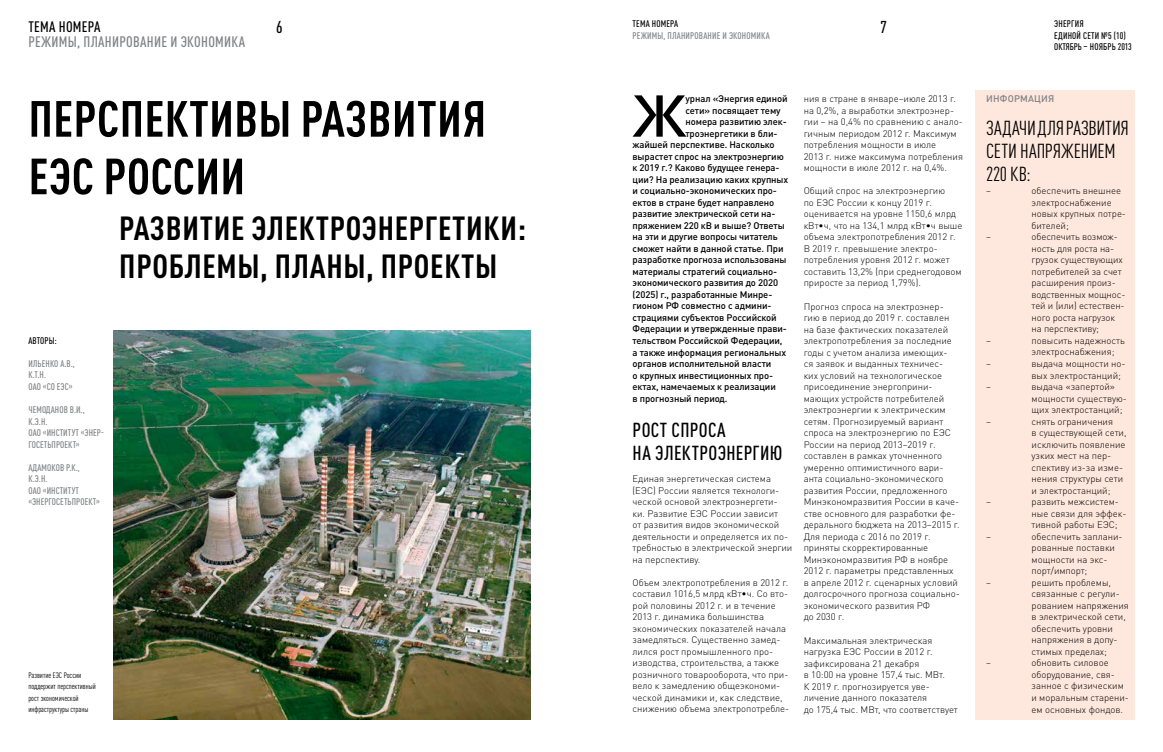
<style>
.page{position:relative;width:1163px;height:752px;background:#fff}
.page>*{position:absolute;margin:0;border:0;box-sizing:border-box;transform-origin:0 0}
.t1{font:500 58px "DIN Pro";color:#000}
.t2{font:700 condensed 50px/57.5px "DIN Pro";letter-spacing:.01em;color:#000}
.t3{font:700 condensed 33px/38px "DIN Pro";letter-spacing:.02em;color:#000}
.t4{font:condensed 20px/23px "DIN Pro";letter-spacing:-.005em;color:#000}
.t5{font:500 condensed 20px/23px "DIN Pro";letter-spacing:.02em;color:#000}
.t6{font:500 condensed 17px "DIN Pro";color:#000}
.t7{font:500 condensed 15px "DIN Pro";letter-spacing:.02em;color:#808285}
.t8{font:500 condensed 15px "DIN Pro";letter-spacing:.02em;color:#000}
.t9{font:300 9.5px/11.5px "DIN Pro";color:#000}
.t10{font:500 9.5px "DIN Pro";letter-spacing:-.01em;color:#000}
.t11{font:500 condensed 9.5px/11.5px "DIN Pro";letter-spacing:.01em;color:#808285}
.t12{font:500 condensed 9.5px/11.5px "DIN Pro";letter-spacing:.02em;color:#000}
.t13{font:500 9.5px "DIN Pro";letter-spacing:.02em;color:#808285}
.t14{font:condensed 8px/11.5px "DIN Pro";color:#000}
</style>
<div class="page">
<img style="left:114px;top:330px;width:416px;height:389px">
<div style="left:974px;top:91px;width:160px;height:628px;background:#fee7dc"></div>
<h3 class="t8" style="left:28px;top:15px;width:73px">ТЕМА НОМЕРА</h3>
<h3 class="t7" style="left:28px;top:30px;width:218px">РЕЖИМЫ, ПЛАНИРОВАНИЕ И ЭКОНОМИКА</h3>
<h3 class="t6" style="left:276px;top:14px;width:8px">6</h3>
<h3 class="t6" style="left:880px;top:14px;width:8px">7</h3>
<p class="t12" style="left:1054px;top:17px;width:79px">ЭНЕРГИЯ<br>ЕДИНОЙ СЕТИ №5 (10)<br>ОКТЯБРЬ – НОЯБРЬ 2013</p>
<p class="t12" style="left:632px;top:17px;width:47px">ТЕМА НОМЕРА</p>
<p class="t11" style="left:632px;top:29px;width:139px">РЕЖИМЫ, ПЛАНИРОВАНИЕ И ЭКОНОМИКА</p>
<h2 class="t2" style="left:29px;top:86px;width:459px">ПЕРСПЕКТИВЫ РАЗВИТИЯ<br>ЕЭС РОССИИ</h2>
<h3 class="t3" style="left:119px;top:206px;width:408px">РАЗВИТИЕ ЭЛЕКТРОЭНЕРГЕТИКИ:<br>ПРОБЛЕМЫ, ПЛАНЫ, ПРОЕКТЫ</h3>
<p class="t12" style="left:28px;top:334px;width:30px">АВТОРЫ:</p>
<p class="t11" style="left:28px;top:357px;width:48px">ИЛЬЕНКО А.В.,<br>К.Т.Н.<br>ОАО «СО ЕЭС»</p>
<p class="t11" style="left:28px;top:403px;width:77px">ЧЕМОДАНОВ В.И.,<br>К.Э.Н.<br>ОАО «ИНСТИТУТ «ЭНЕР-<br>ГОСЕТЬПРОЕКТ»</p>
<p class="t11" style="left:28px;top:460px;width:73px">АДАМОКОВ Р.К.,<br>К.Э.Н.<br>ОАО «ИНСТИТУТ «ЭНЕРГОСЕТЬПРОЕКТ»</p>
<p class="t14" style="left:28px;top:668px;width:69px">Развитие ЕЭС России поддержит перспективный рост экономической инфраструктуры страны</p>
<h1 class="t1" style="left:632px;top:69px;width:55px">Ж</h1>
<p class="t10" style="left:685px;top:91px;width:103px">урнал «Энергия единой</p>
<p class="t10" style="left:685px;top:102px;width:97px">сети» посвящает тему</p>
<p class="t10" style="left:685px;top:114px;width:103px">номера развитию элек-</p>
<p class="t10" style="left:685px;top:125px;width:93px">троэнергетики в бли-</p>
<p class="t10" style="left:632px;top:137px;width:143px">жайшей перспективе. Насколько</p>
<p class="t10" style="left:632px;top:148px;width:153px">вырастет спрос на электроэнергию</p>
<p class="t10" style="left:632px;top:160px;width:148px">к 2019 г.? Каково будущее генера-</p>
<p class="t10" style="left:632px;top:171px;width:157px">ции? На реализацию каких крупных</p>
<p class="t10" style="left:632px;top:183px;width:146px">и социально-экономических про-</p>
<p class="t10" style="left:632px;top:194px;width:143px">ектов в стране будет направлено</p>
<p class="t10" style="left:632px;top:206px;width:144px">развитие электрической сети на-</p>
<p class="t10" style="left:632px;top:217px;width:154px">пряжением 220 кВ и выше? Ответы</p>
<p class="t10" style="left:632px;top:229px;width:146px">на эти и другие вопросы читатель</p>
<p class="t10" style="left:632px;top:240px;width:152px">сможет найти в данной статье. При</p>
<p class="t10" style="left:632px;top:252px;width:155px">разработке прогноза использованы</p>
<p class="t10" style="left:632px;top:263px;width:146px">материалы стратегий социально-</p>
<p class="t10" style="left:632px;top:275px;width:147px">экономического развития до 2020</p>
<p class="t10" style="left:632px;top:286px;width:141px">(2025) г., разработанные Минре-</p>
<p class="t10" style="left:632px;top:298px;width:140px">гионом РФ совместно с админи-</p>
<p class="t10" style="left:632px;top:309px;width:146px">страциями субъектов Российской</p>
<p class="t10" style="left:632px;top:321px;width:156px">Федерации и утвержденные прави-</p>
<p class="t10" style="left:632px;top:333px;width:151px">тельством Российской Федерации,</p>
<p class="t10" style="left:632px;top:344px;width:155px">а также информация региональных</p>
<p class="t10" style="left:632px;top:356px;width:140px">органов исполнительной власти</p>
<p class="t10" style="left:632px;top:367px;width:142px">о крупных инвестиционных про-</p>
<p class="t10" style="left:632px;top:379px;width:145px">ектах, намечаемых к реализации</p>
<p class="t10" style="left:632px;top:390px;width:96px">в прогнозный период.</p>
<h3 class="t5" style="left:632px;top:416px;width:151px">РОСТ СПРОСА<br>НА ЭЛЕКТРОЭНЕРГИЮ</h3>
<p class="t9" style="left:632px;top:472px;width:161px">Единая энергетическая система (ЕЭС) России является технологи&shy;ческой основой электроэнергети&shy;ки. Развитие ЕЭС России зависит<br>от развития видов экономической деятельности и определяется их по&shy;требностью в электрической энергии на перспективу.</p>
<p class="t9" style="left:632px;top:575px;width:158px">Объем электропотребления в 2012 г. составил 1016,5 млрд кВт•ч. Со вто&shy;рой половины 2012 г. и в течение 2013 г. динамика большинства экономических показателей начала замедляться. Существенно замед&shy;лился рост промышленного про&shy;изводства, строительства, а также розничного товарооборота, что при&shy;вело к замедлению общеэкономи&shy;ческой динамики и, как следствие, снижению объема электропотребле-</p>
<p class="t9" style="left:803px;top:92px;width:161px">ния в стране в январе–июле 2013 г. на 0,2%, а выработки электроэнер&shy;гии – на 0,4% по сравнению с анало&shy;гичным периодом 2012 г. Максимум потребления мощности в июле<br>2013 г. ниже максимума потребления мощности в июле 2012 г. на 0,4%.</p>
<p class="t9" style="left:803px;top:184px;width:160px">Общий спрос на электроэнергию<br>по ЕЭС России к концу 2019 г. оценивается на уровне 1150,6 млрд кВт•ч, что на 134,1 млрд кВт•ч выше объема электропотребления 2012 г.<br>В 2019 г. превышение электро&shy;потребления уровня 2012 г. может составить 13,2% (при среднегодовом приросте за период 1,79%).</p>
<p class="t9" style="left:803px;top:299px;width:158px">Прогноз спроса на электроэнер&shy;гию в период до 2019 г. составлен на базе фактических показателей электропотребления за последние годы с учетом анализа имеющих-<br>ся заявок и выданных техничес-<br>ких условий на технологическое присоединение энергоприни&shy;мающих устройств потребителей электроэнергии к электрическим сетям. Прогнозируемый вариант спроса на электроэнергию по ЕЭС<br>России на период 2013–2019 г. составлен в рамках уточненного умеренно оптимистичного вари&shy;анта социально-экономического развития России, предложенного<br>Минэкономразвития России в каче&shy;стве основного для разработки фе&shy;дерального бюджета на 2013–2015 г.<br>Для периода с 2016 по 2019 г. приняты скорректированные<br>Минэкономразвития РФ в ноябре<br>2012 г. параметры представленных в апреле 2012 г. сценарных условий долгосрочного прогноза социально&shy;экономического развития РФ<br>до 2030 г.</p>
<p class="t9" style="left:803px;top:633px;width:156px">Максимальная электрическая нагрузка ЕЭС России в 2012 г. зафиксирована 21 декабря<br>в 10:00 на уровне 157,4 тыс. МВт.<br>К 2019 г. прогнозируется уве&shy;личение данного показателя<br>до 175,4 тыс. МВт, что соответствует</p>
<p class="t13" style="left:986px;top:91px;width:70px">ИНФОРМАЦИЯ</p>
<h3 class="t4" style="left:986px;top:114px;width:144px">ЗАДАЧИ ДЛЯ РАЗВИТИЯ<br>СЕТИ НАПРЯЖЕНИЕМ<br>220 КВ:</h3>
<p class="t9" style="left:986px;top:184px;width:6px">–</p>
<p class="t9" style="left:1031px;top:184px;width:96px">обеспечить внешнее электроснабжение новых крупных потре&shy;бителей;</p>
<p class="t9" style="left:986px;top:230px;width:6px">–</p>
<p class="t9" style="left:1031px;top:230px;width:95px">обеспечить возмож&shy;ность для роста на&shy;грузок существующих потребителей за счет расширения произ&shy;водственных мощнос&shy;тей и (или) естествен&shy;ного роста нагрузок на перспективу;</p>
<p class="t9" style="left:986px;top:334px;width:6px">–</p>
<p class="t9" style="left:1031px;top:334px;width:95px">повысить надежность электроснабжения;</p>
<p class="t9" style="left:986px;top:357px;width:6px">–</p>
<p class="t9" style="left:1031px;top:357px;width:95px">выдача мощности но&shy;вых электростанций;</p>
<p class="t9" style="left:986px;top:380px;width:6px">–</p>
<p class="t9" style="left:1031px;top:380px;width:97px">выдача «запертой» мощности существую&shy;щих электростанций; снять ограничения<br>в существующей сети, исключить появление узких мест на пер&shy;спективу из-за изме&shy;нения структуры сети и электростанций;</p>
<p class="t9" style="left:986px;top:495px;width:6px">–</p>
<p class="t9" style="left:1031px;top:495px;width:99px">развить межсистем&shy;ные связи для эффек&shy;тивной работы ЕЭС; обеспечить заплани&shy;рованные поставки мощности на экс&shy;порт/импорт;<br>решить проблемы, связанные с регули&shy;рованием напряжения в электрической сети, обеспечить уровни напряжения в допу&shy;стимых пределах;</p>
<p class="t9" style="left:986px;top:656px;width:6px">–</p>
<p class="t9" style="left:1031px;top:656px;width:99px">обновить силовое оборудование, свя&shy;занное с физическим и моральным старени&shy;ем основных фондов.</p>
</div>
